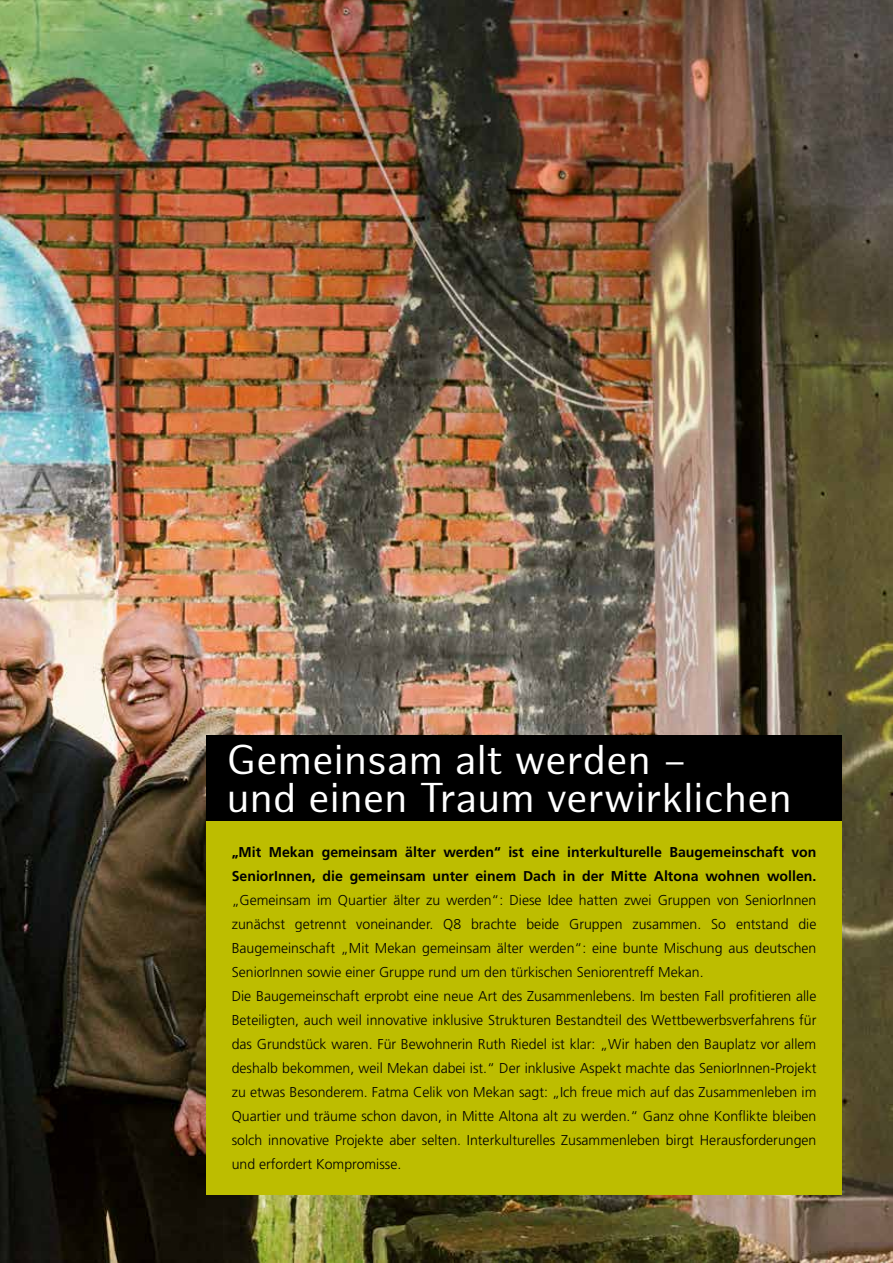
<style>
.page{position:relative;width:893px;height:1263px;background:#fff}
.page>*{position:absolute;margin:0;border:0;box-sizing:border-box;transform-origin:0 0}
.t1{font:40.5px/37.5px "Hamburg Sans";letter-spacing:.005em;color:#fff}
.t2{font:300 14.25px/24px "Frutiger";color:#000}
.t3{font:700 14.25px/24px "Frutiger";color:#000}
</style>
<div class="page">
<img style="left:0;top:0;width:893px;height:1263px">
<div style="left:206px;top:821px;width:636px;height:373px;background:#bdbd00"></div>
<div style="left:206px;top:736px;width:636px;height:85px;background:#000"></div>
<h1 class="t1" style="left:227px;top:743px;width:566px">Gemeinsam alt werden –<br>und einen Traum verwirklichen</h1>
<p class="t3" style="left:232px;top:840px;width:586px">„Mit Mekan gemeinsam älter werden“ ist eine interkulturelle Baugemeinschaft von<br>SeniorInnen, die gemeinsam unter einem Dach in der Mitte Altona wohnen wollen.</p>
<p class="t2" style="left:232px;top:888px;width:586px">„Gemeinsam im Quartier älter zu werden“: Diese Idee hatten zwei Gruppen von SeniorInnen zunächst getrennt voneinander. Q8 brachte beide Gruppen zusammen. So entstand die Baugemeinschaft „Mit Mekan gemeinsam älter werden“: eine bunte Mischung aus deutschen SeniorInnen sowie einer Gruppe rund um den türkischen Seniorentreff Mekan.<br>Die Baugemeinschaft erprobt eine neue Art des Zusammenlebens. Im besten Fall profitieren alle Beteiligten, auch weil innovative inklusive Strukturen Bestandteil des Wettbewerbsverfahrens für das Grundstück waren. Für Bewohnerin Ruth Riedel ist klar: „Wir haben den Bauplatz vor allem deshalb bekommen, weil Mekan dabei ist.“ Der inklusive Aspekt machte das SeniorInnen-Projekt zu etwas Besonderem. Fatma Celik von Mekan sagt: „Ich freue mich auf das Zusammenleben im Quartier und träume schon davon, in Mitte Altona alt zu werden.“ Ganz ohne Konflikte bleiben solch innovative Projekte aber selten. Interkulturelles Zusammenleben birgt Herausforderungen und erfordert Kompromisse.</p>
</div>
